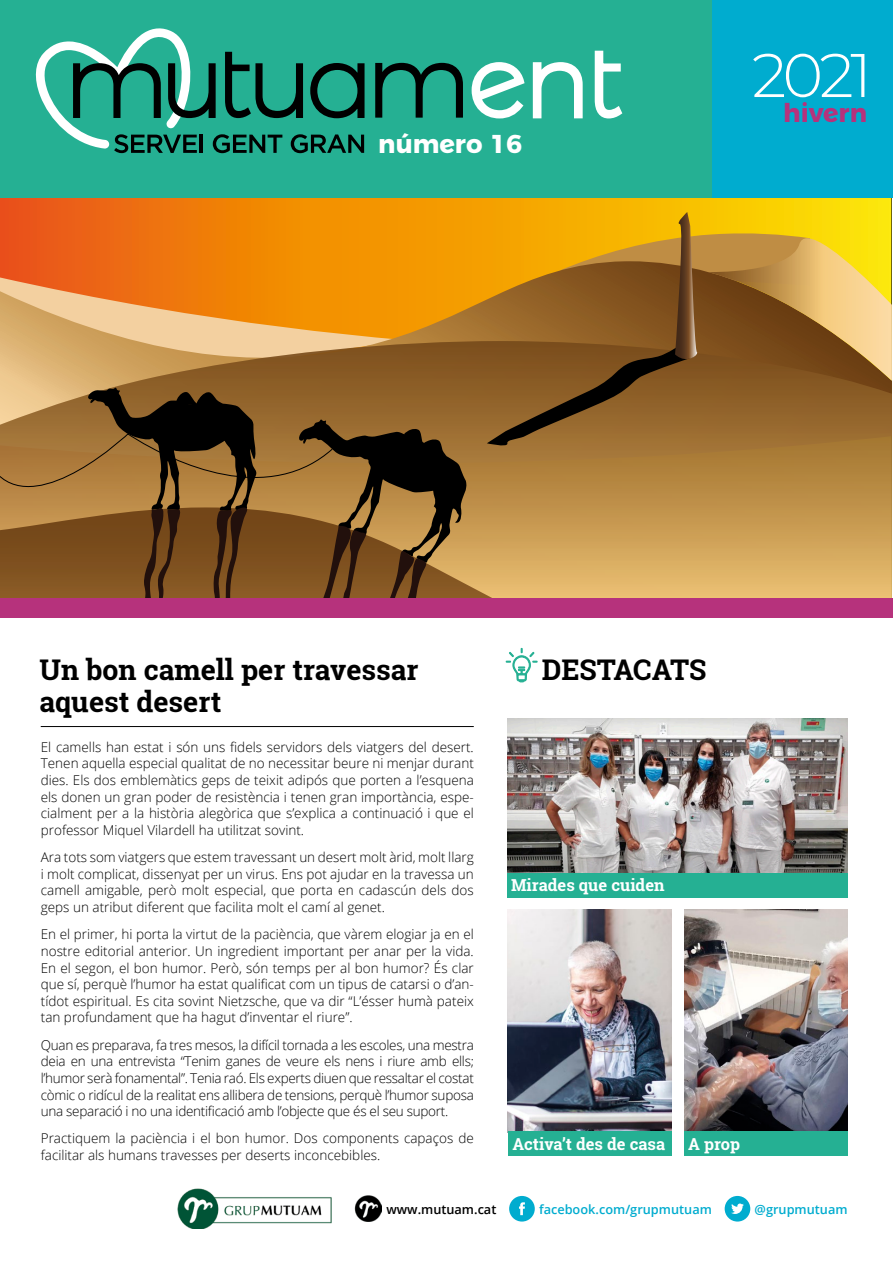
<style>
.page{position:relative;width:893px;height:1263px;background:#fff}
.page>*{position:absolute;margin:0;border:0;box-sizing:border-box;transform-origin:0 0}
.t1{font:300 61.5px "Montserrat";color:#fff}
.t2{font:700 28.5px/31.5px "Roboto Slab";color:#000}
.t3{font:700 25.8px "Montserrat Alternates";color:#fff}
.t4{font:700 25.8px "Montserrat Alternates";color:#b6327c}
.t5{font:700 16.5px "Roboto Slab";color:#fff}
.t6{font:300 13.5px/16.6px "Open Sans";color:#000;text-align:justify}
.t7{font:600 12.75px "Open Sans";color:#00accf}
.t8{font:600 12.75px "Open Sans";color:#000}
</style>
<div class="page">
<svg style="left:0;top:198px;width:892px;height:309px;background:#dd891a"></svg>
<svg style="left:0;top:261px;width:892px;height:204px;background:#e09230"></svg>
<svg style="left:0;top:341px;width:487px;height:84px;background:#af834a"></svg>
<svg style="left:487px;top:212px;width:405px;height:236px;background:#a47527"></svg>
<svg style="left:466px;top:507px;width:426px;height:91px;background:#d5a85e"></svg>
<svg style="left:0;top:387px;width:466px;height:211px;background:#7e5829"></svg>
<div style="left:0;top:598px;width:893px;height:19px;background:#b6327c"></div>
<img style="left:178px;top:1188px;width:154px;height:41px">
<svg style="left:509px;top:1196px;width:26px;height:25px"></svg>
<svg style="left:725px;top:1196px;width:25px;height:25px"></svg>
<img style="left:508px;top:909px;width:163px;height:223px">
<img style="left:508px;top:718px;width:340px;height:155px">
<div style="left:508px;top:873px;width:340px;height:24px;background:#25b093"></div>
<img style="left:684px;top:909px;width:164px;height:223px">
<div style="left:508px;top:1132px;width:163px;height:24px;background:#25b093"></div>
<svg style="left:506px;top:648px;width:31px;height:35px"></svg>
<img style="left:354px;top:1196px;width:27px;height:26px">
<div style="left:712px;top:0;width:181px;height:198px;background:#00accf"></div>
<div style="left:0;top:0;width:712px;height:198px;background:#25b093"></div>
<svg style="left:35px;top:28px;width:330px;height:125px"></svg>
<svg style="left:375px;top:62px;width:208px;height:57px"></svg>
<svg style="left:594px;top:50px;width:29px;height:69px"></svg>
<hr style="left:41px;top:726px;width:433px;height:1px;background:#000">
<div style="left:684px;top:1132px;width:164px;height:24px;background:#25b093"></div>
<p class="t1" style="left:752px;top:33px;width:122px">2021</p>
<p class="t3" style="left:378px;top:122px;width:145px">número 16</p>
<p class="t4" style="left:783px;top:92px;width:85px">hivern</p>
<p class="t2" style="left:40px;top:654px;width:380px">Un bon camell per travessar aquest desert</p>
<p class="t6" style="left:41px;top:738px;width:435px">El camells han estat i són uns fidels servidors dels viatgers del desert.<br>Tenen aquella especial qualitat de no necessitar beure ni menjar durant dies. Els dos emblemàtics geps de teixit adipós que porten a l’esquena els donen un gran poder de resistència i tenen gran importància, espe&shy;cialment per a la història alegòrica que s’explica a continuació i que el professor Miquel Vilardell ha utilitzat sovint.</p>
<p class="t6" style="left:41px;top:848px;width:435px">Ara tots som viatgers que estem travessant un desert molt àrid, molt llarg i molt complicat, dissenyat per un virus. Ens pot ajudar en la travessa un camell amigable, però molt especial, que porta en cadascún dels dos geps un atribut diferent que facilita molt el camí al genet.</p>
<p class="t6" style="left:41px;top:925px;width:435px">En el primer, hi porta la virtut de la paciència, que vàrem elogiar ja en el nostre editorial anterior. Un ingredient important per anar per la vida.<br>En el segon, el bon humor. Però, són temps per al bon humor? És clar que sí, perquè l’humor ha estat qualificat com un tipus de catarsi o d’an&shy;tídot espiritual. Es cita sovint Nietzsche, que va dir “L’ésser humà pateix tan profundament que ha hagut d’inventar el riure”.</p>
<p class="t6" style="left:41px;top:1036px;width:435px">Quan es preparava, fa tres mesos, la difícil tornada a les escoles, una mestra deia en una entrevista “Tenim ganes de veure els nens i riure amb ells; l’humor serà fonamental”. Tenia raó. Els experts diuen que ressaltar el costat còmic o ridícul de la realitat ens allibera de tensions, perquè l’humor suposa una separació i no una identificació amb l’objecte que és el seu suport.</p>
<p class="t6" style="left:41px;top:1130px;width:434px">Practiquem la paciència i el bon humor. Dos components capaços de facilitar als humans travesses per deserts inconcebibles.</p>
<p class="t2" style="left:542px;top:654px;width:166px">DESTACATS</p>
<p class="t5" style="left:511px;top:874px;width:155px">Mirades que cuiden</p>
<p class="t5" style="left:512px;top:1132px;width:154px">Activa’t des de casa</p>
<p class="t5" style="left:688px;top:1132px;width:53px">A prop</p>
<p class="t8" style="left:386px;top:1200px;width:111px">www.mutuam.cat</p>
<p class="t7" style="left:539px;top:1200px;width:174px">facebook.com/grupmutuam</p>
<p class="t7" style="left:754px;top:1200px;width:95px">@grupmutuam</p>
</div>
